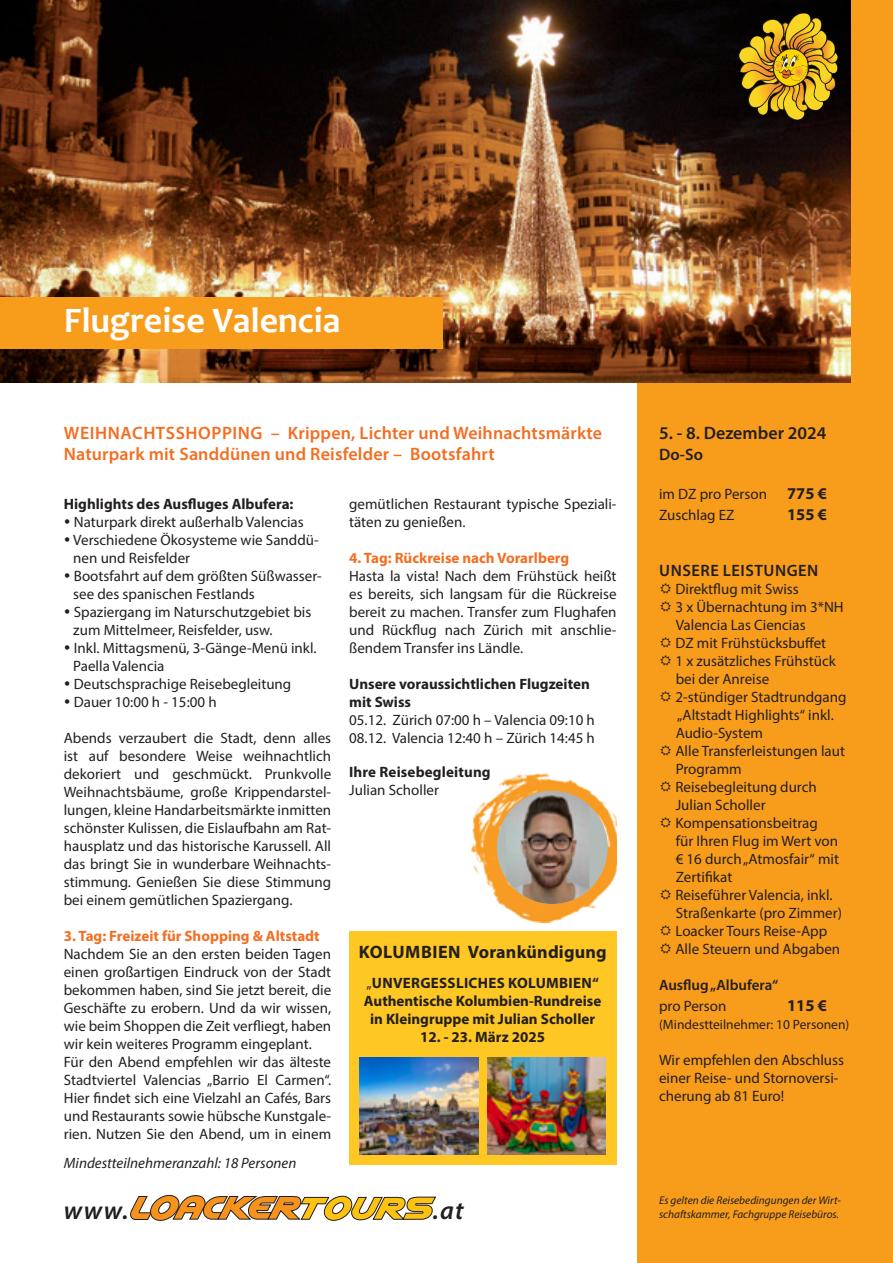
<style>
.page{position:relative;width:893px;height:1263px;background:#fff}
.page>*{position:absolute;margin:0;border:0;box-sizing:border-box;transform-origin:0 0}
.Hauptüberschrift_1{font:700 36px "Candara";color:#fff}
.t1{font:italic 600 25.5px "Myriad Pro";color:#231f20}
.t2{font:600 18px "Myriad Pro";letter-spacing:.01em;color:#f36e21}
.t3{font:700 18px "Myriad Pro";letter-spacing:.01em;color:#231f20}
.t4{font:600 18px "Myriad Pro";color:#231f20}
.t5{font:600 16.5px "Myriad Pro";letter-spacing:.03em;color:#231f20}
.t6{font:700 16.5px "Myriad Pro";color:#231f20}
.t7{font:15px/18px "Myriad Pro";color:#231f20;text-align:justify}
.t8{font:700 15px "Myriad Pro";color:#231f20}
.t9{font:700 15px "Myriad Pro";color:#f36e21}
.t10{font:italic 15px "Myriad Pro";color:#231f20}
.t11{font:700 15px "Myriad Pro";letter-spacing:.02em;color:#231f20}
.t12{font:600 15px "Myriad Pro";color:#231f20}
.t13{font:13.5px "Myriad Pro";color:#231f20}
.t14{font:italic 11.25px/13.5px "Myriad Pro";color:#231f20}
.s1{font-weight:400}
.s2{font-weight:700;font-size:16.5px}
</style>
<div class="page">
<div style="left:638px;top:0;width:255px;height:1263px;background:#f89c1c"></div>
<img style="left:0;top:0;width:850px;height:383px">
<svg style="left:130px;top:1195px;width:306px;height:26px"></svg>
<div style="left:0;top:298px;width:442px;height:51px;background:#f89c1c"></div>
<svg style="left:738px;top:13px;width:100px;height:107px;background:#937417"></svg>
<img style="left:471px;top:773px;width:146px;height:149px">
<div style="left:497px;top:791px;width:111px;height:113px;background:#b2bbb8;border-radius:50%"></div>
<img style="left:506px;top:791px;width:83px;height:113px">
<div style="left:349px;top:931px;width:268px;height:234px;background:#fec723"></div>
<img style="left:487px;top:1057px;width:119px;height:98px">
<img style="left:360px;top:1057px;width:118px;height:98px">
<p class="Hauptüberschrift_1" style="left:64px;top:298px;width:278px">Flugreise Valencia</p>
<p class="t2" style="left:64px;top:421px;width:540px">WEIHNACHTSSHOPPING – Krippen, Lichter und Weihnachtsmärkte</p>
<p class="t2" style="left:64px;top:443px;width:433px">Naturpark mit Sanddünen und Reisfelder – Bootsfahrt</p>
<p class="t8" style="left:64px;top:494px;width:231px">Highlights des Ausfluges Albufera:</p>
<p class="t7" style="left:64px;top:512px;width:241px">• Naturpark direkt außerhalb Valencias</p>
<p class="t7" style="left:64px;top:530px;width:256px">• Verschiedene Ökosysteme wie Sanddü-</p>
<p class="t7" style="left:73px;top:548px;width:118px">nen und Reisfelder</p>
<p class="t7" style="left:64px;top:566px;width:259px">• Bootsfahrt auf dem größten Süßwasser-</p>
<p class="t7" style="left:73px;top:584px;width:183px">see des spanischen Festlands</p>
<p class="t7" style="left:64px;top:602px;width:249px">• Spaziergang im Naturschutzgebiet bis</p>
<p class="t7" style="left:73px;top:620px;width:201px">zum Mittelmeer, Reisfelder, usw.</p>
<p class="t7" style="left:64px;top:638px;width:254px">• Inkl. Mittagsmenü, 3-Gänge-Menü inkl.</p>
<p class="t7" style="left:73px;top:656px;width:93px">Paella Valencia</p>
<p class="t7" style="left:64px;top:674px;width:229px">• Deutschsprachige Reisebegleitung</p>
<p class="t7" style="left:64px;top:692px;width:154px">• Dauer 10:00 h - 15:00 h</p>
<p class="t7" style="left:64px;top:728px;width:269px">Abends verzaubert die Stadt, denn alles ist auf besondere Weise weihnachtlich dekoriert und geschmückt. Prunkvolle Weihnachtsbäume, große Krippendarstel&shy;lungen, kleine Handarbeitsmärkte inmitten schönster Kulissen, die Eislaufbahn am Rat&shy;hausplatz und das historische Karussell. All das bringt Sie in wunderbare Weihnachts&shy;stimmung. Genießen Sie diese Stimmung bei einem gemütlichen Spaziergang.</p>
<p class="t9" style="left:64px;top:926px;width:257px">3. Tag: Freizeit für Shopping &amp; Altstadt</p>
<p class="t7" style="left:64px;top:944px;width:269px">Nachdem Sie an den ersten beiden Tagen einen großartigen Eindruck von der Stadt bekommen haben, sind Sie jetzt bereit, die Geschäfte zu erobern. Und da wir wissen, wie beim Shoppen die Zeit verfliegt, haben wir kein weiteres Programm eingeplant.</p>
<p class="t7" style="left:64px;top:1052px;width:269px">Für den Abend empfehlen wir das älteste Stadtviertel Valencias „Barrio El Carmen“.<br>Hier findet sich eine Vielzahl an Cafés, Bars und Restaurants sowie hübsche Kunstgale&shy;rien. Nutzen Sie den Abend, um in einem</p>
<p class="t10" style="left:64px;top:1153px;width:234px">Mindestteilnehmeranzahl: 18 Personen</p>
<p class="t7" style="left:349px;top:494px;width:269px">gemütlichen Restaurant typische Speziali&shy;täten zu genießen.</p>
<p class="t9" style="left:349px;top:548px;width:222px">4. Tag: Rückreise nach Vorarlberg</p>
<p class="t7" style="left:349px;top:566px;width:269px">Hasta la vista! Nach dem Frühstück heißt es bereits, sich langsam für die Rückreise bereit zu machen. Transfer zum Flughafen und Rückflug nach Zürich mit anschlie&shy;ßendem Transfer ins Ländle.</p>
<p class="t8" style="left:349px;top:674px;width:242px">Unsere voraussichtlichen Flugzeiten</p>
<p class="t8" style="left:349px;top:692px;width:63px">mit Swiss</p>
<p class="t7" style="left:349px;top:710px;width:247px">05.12. Zürich 07:00 h – Valencia 09:10 h</p>
<p class="t7" style="left:349px;top:728px;width:247px">08.12. Valencia 12:40 h – Zürich 14:45 h</p>
<p class="t8" style="left:349px;top:762px;width:143px">Ihre Reisebegleitung</p>
<p class="t7" style="left:349px;top:781px;width:91px">Julian Scholler</p>
<p class="t3" style="left:359px;top:940px;width:249px">KOLUMBIEN Vorankündigung</p>
<p class="t11" style="left:366px;top:973px;width:234px"><span class="s1">„</span>UNVERGESSLICHES KOLUMBIEN“</p>
<p class="t8" style="left:364px;top:991px;width:239px">Authentische Kolumbien-Rundreise</p>
<p class="t8" style="left:370px;top:1009px;width:226px">in Kleingruppe mit Julian Scholler</p>
<p class="t8" style="left:420px;top:1027px;width:126px">12. - 23. März 2025</p>
<p class="t1" style="left:64px;top:1194px;width:66px">www.</p>
<p class="t1" style="left:433px;top:1194px;width:32px">.at</p>
<p class="t4" style="left:659px;top:421px;width:169px">5. - 8. Dezember 2024</p>
<p class="t5" style="left:659px;top:444px;width:45px">Do-So</p>
<p class="t7" style="left:659px;top:485px;width:170px">im DZ pro Person <span class="s2">775 €</span></p>
<p class="t7" style="left:659px;top:506px;width:77px">Zuschlag EZ</p>
<p class="t6" style="left:787px;top:504px;width:41px">155 €</p>
<p class="t5" style="left:659px;top:560px;width:161px">UNSERE LEISTUNGEN</p>
<p class="t7" style="left:675px;top:580px;width:125px">Direktflug mit Swiss</p>
<p class="t7" style="left:675px;top:598px;width:170px">3 x Übernachtung im 3*NH</p>
<p class="t7" style="left:676px;top:616px;width:131px">Valencia Las Ciencias</p>
<p class="t7" style="left:675px;top:634px;width:152px">DZ mit Frühstücksbuffet</p>
<p class="t7" style="left:675px;top:652px;width:162px">1 x zusätzliches Frühstück</p>
<p class="t7" style="left:676px;top:670px;width:95px">bei der Anreise</p>
<p class="t7" style="left:675px;top:688px;width:172px">2-stündiger Stadtrundgang</p>
<p class="t7" style="left:677px;top:706px;width:158px">„Altstadt Highlights“ inkl.</p>
<p class="t7" style="left:676px;top:724px;width:89px">Audio-System</p>
<p class="t7" style="left:675px;top:742px;width:171px">Alle Transferleistungen laut</p>
<p class="t7" style="left:676px;top:760px;width:68px">Programm</p>
<p class="t7" style="left:675px;top:778px;width:143px">Reisebegleitung durch</p>
<p class="t7" style="left:676px;top:796px;width:91px">Julian Scholler</p>
<p class="t7" style="left:675px;top:814px;width:144px">Kompensationsbeitrag</p>
<p class="t7" style="left:676px;top:832px;width:164px">für Ihren Flug im Wert von</p>
<p class="t7" style="left:676px;top:850px;width:165px">€ 16 durch „Atmosfair“ mit</p>
<p class="t7" style="left:676px;top:868px;width:58px">Zertifikat</p>
<p class="t7" style="left:675px;top:886px;width:159px">Reiseführer Valencia, inkl.</p>
<p class="t7" style="left:676px;top:904px;width:168px">Straßenkarte (pro Zimmer)</p>
<p class="t7" style="left:675px;top:922px;width:153px">Loacker Tours Reise-App</p>
<p class="t7" style="left:675px;top:940px;width:166px">Alle Steuern und Abgaben</p>
<p class="t12" style="left:659px;top:975px;width:121px">Ausflug „Albufera“</p>
<p class="t7" style="left:659px;top:997px;width:69px">pro Person</p>
<p class="t6" style="left:787px;top:994px;width:41px">115 €</p>
<p class="t13" style="left:659px;top:1016px;width:192px">(Mindestteilnehmer: 10 Personen)</p>
<p class="t7" style="left:659px;top:1051px;width:187px;text-align:left">Wir empfehlen den Abschluss einer Reise- und Stornoversi&shy;cherung ab 81 Euro!</p>
<p class="t14" style="left:659px;top:1193px;width:183px">Es gelten die Reisebedingungen der Wirt&shy;schaftskammer, Fachgruppe Reisebüros.</p>
</div>
